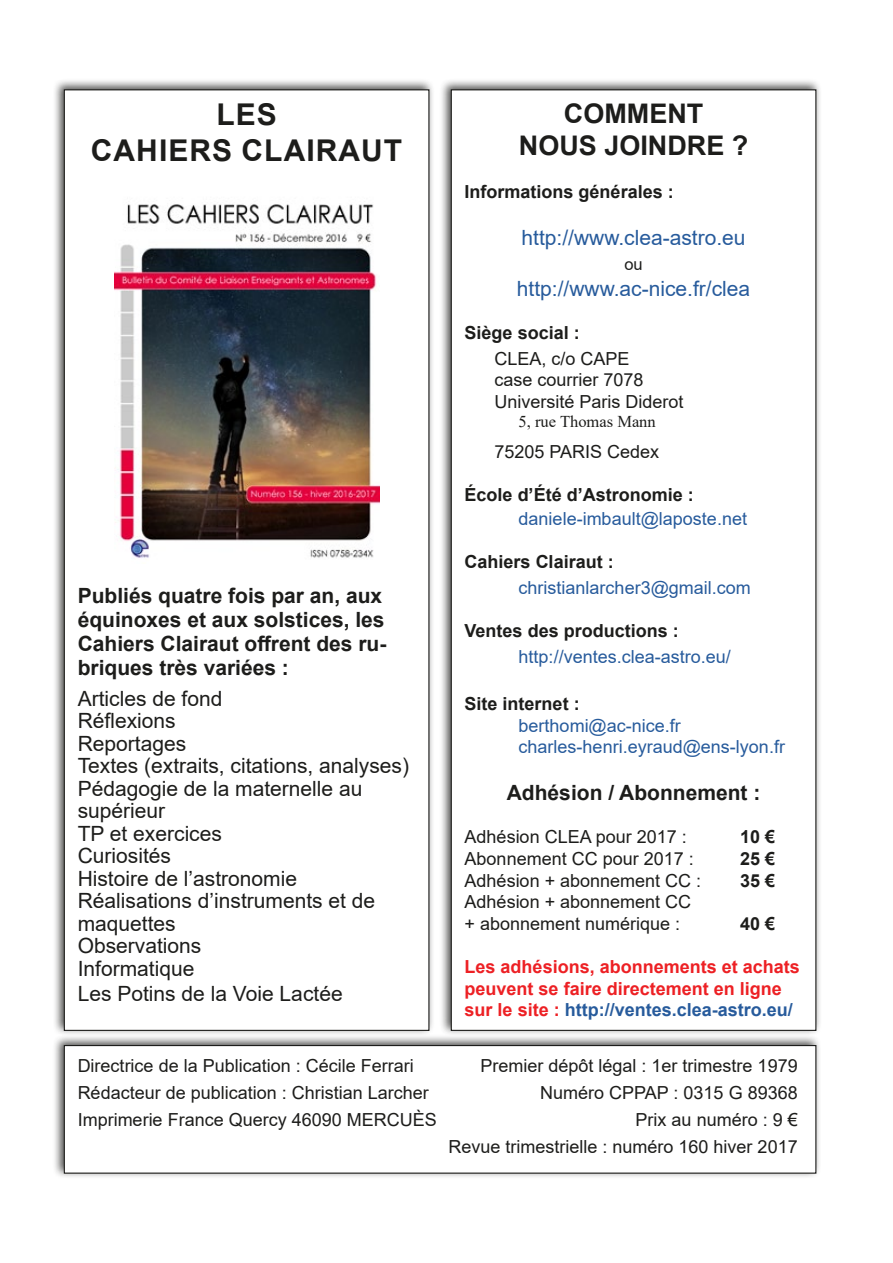
<style>
.page{position:relative;width:893px;height:1263px;background:#fff}
.page>*{position:absolute;margin:0;border:0;box-sizing:border-box;transform-origin:0 0}
.t1{font:700 30px/36px "Arial";letter-spacing:.035em;color:#1d1d1b;text-align:center}
.t2{font:700 27px/32.4px "Arial";color:#1d1d1b;text-align:center}
.t3{font:21px/22.5px "Arial";color:#1d1d1b}
.t4{font:700 21px/24px "Arial";color:#1d1d1b}
.t5{font:21px "Arial";color:#275b9c}
.t6{font:18px/21.6px "Arial";color:#1d1d1b}
.t7{font:18px/21.6px "Arial";color:#275b9c}
.t8{font:700 18px "Arial";color:#1d1d1b}
.t9{font:700 18px/21.6px "Arial";color:#ed2024}
.t10{font:16.5px "Times New Roman";color:#1d1d1b}
.t11{font:16.5px "Arial";color:#1d1d1b}
.s1{color:#275b9c}
</style>
<div class="page">
<div style="left:53px;top:1034px;width:768px;height:145px;background:#1d1d1b;opacity:.75"></div>
<div style="left:64px;top:1045px;width:752px;height:128px;background:#fff"></div>
<div style="left:64px;top:1045px;width:752px;height:129px;border:1px solid #1d1d1b"></div>
<div style="left:52px;top:78px;width:383px;height:958px;background:#1d1d1b;opacity:.75"></div>
<div style="left:64px;top:90px;width:365px;height:940px;background:#fff"></div>
<img style="left:114px;top:204px;width:265px;height:354px">
<div style="left:439px;top:78px;width:383px;height:958px;background:#1d1d1b;opacity:.75"></div>
<div style="left:451px;top:90px;width:365px;height:940px;background:#fff"></div>
<h1 class="t1" style="left:91px;top:97px;width:313px">LES<br>CAHIERS CLAIRAUT</h1>
<p class="t4" style="left:78px;top:584px;width:310px">Publiés quatre fois par an, aux équinoxes et aux solstices, les<br>Cahiers Clairaut offrent des ru&shy;briques très variées :</p>
<p class="t3" style="left:78px;top:687px;width:333px">Articles de fond<br>Réflexions<br>Reportages<br>Textes (extraits, citations, analyses)<br>Pédagogie de la maternelle au supérieur<br>TP et exercices<br>Curiosités<br>Histoire de l’astronomie<br>Réalisations d’instruments et de maquettes<br>Observations<br>Informatique</p>
<p class="t3" style="left:78px;top:982px;width:267px">Les Potins de la Voie Lactée</p>
<h2 class="t2" style="left:519px;top:97px;width:231px">COMMENT<br>NOUS JOINDRE ?</h2>
<p class="t8" style="left:465px;top:179px;width:211px">Informations générales :</p>
<p class="t5" style="left:521px;top:223px;width:226px">http://www.clea-astro.eu</p>
<p class="t11" style="left:624px;top:253px;width:20px">ou</p>
<p class="t5" style="left:517px;top:274px;width:235px">http://www.ac-nice.fr/clea</p>
<p class="t8" style="left:465px;top:320px;width:117px">Siège social :</p>
<p class="t6" style="left:494px;top:347px;width:191px">CLEA, c/o CAPE<br>case courrier 7078<br>Université Paris Diderot</p>
<p class="t10" style="left:519px;top:410px;width:139px">5, rue Thomas Mann</p>
<p class="t6" style="left:494px;top:440px;width:166px">75205 PARIS Cedex</p>
<p class="t8" style="left:465px;top:482px;width:231px">École d’Été d’Astronomie :</p>
<p class="t7" style="left:519px;top:507px;width:230px">daniele-imbault@laposte.net</p>
<p class="t8" style="left:465px;top:549px;width:151px">Cahiers Clairaut :</p>
<p class="t7" style="left:519px;top:576px;width:234px">christianlarcher3@gmail.com</p>
<p class="t8" style="left:465px;top:618px;width:216px">Ventes des productions :</p>
<p class="t7" style="left:519px;top:645px;width:214px">http://ventes.clea-astro.eu/</p>
<p class="t8" style="left:465px;top:691px;width:117px">Site internet :</p>
<p class="t7" style="left:519px;top:714px;width:268px">berthomi@ac-nice.fr charles-henri.eyraud@ens-lyon.fr</p>
<p class="t4" style="left:507px;top:781px;width:255px">Adhésion / Abonnement :</p>
<p class="t6" style="left:465px;top:826px;width:224px">Adhésion CLEA pour 2017 :</p>
<p class="t8" style="left:740px;top:824px;width:37px">10 €</p>
<p class="t6" style="left:465px;top:848px;width:231px">Abonnement CC pour 2017 :</p>
<p class="t8" style="left:740px;top:846px;width:37px">25 €</p>
<p class="t6" style="left:465px;top:869px;width:238px">Adhésion + abonnement CC :</p>
<p class="t8" style="left:740px;top:867px;width:37px">35 €</p>
<p class="t6" style="left:465px;top:891px;width:228px">Adhésion + abonnement CC + abonnement numérique :</p>
<p class="t8" style="left:740px;top:911px;width:37px">40 €</p>
<p class="t9" style="left:465px;top:956px;width:337px">Les adhésions, abonnements et achats peuvent se faire directement en ligne sur le site : <span class="s1">http://ventes.clea-astro.eu/</span></p>
<p class="t6" style="left:78px;top:1055px;width:338px">Directrice de la Publication : Cécile Ferrari</p>
<p class="t6" style="left:481px;top:1055px;width:319px">Premier dépôt légal : 1er trimestre 1979</p>
<p class="t6" style="left:78px;top:1082px;width:353px">Rédacteur de publication : Christian Larcher</p>
<p class="t6" style="left:540px;top:1082px;width:259px">Numéro CPPAP : 0315 G 89368</p>
<p class="t6" style="left:78px;top:1109px;width:361px">Imprimerie France Quercy 46090 MERCUÈS</p>
<p class="t6" style="left:448px;top:1106px;width:351px;line-height:27px;text-align:right">Prix au numéro : 9 €<br>Revue trimestrielle : numéro 160 hiver 2017</p>
</div>
